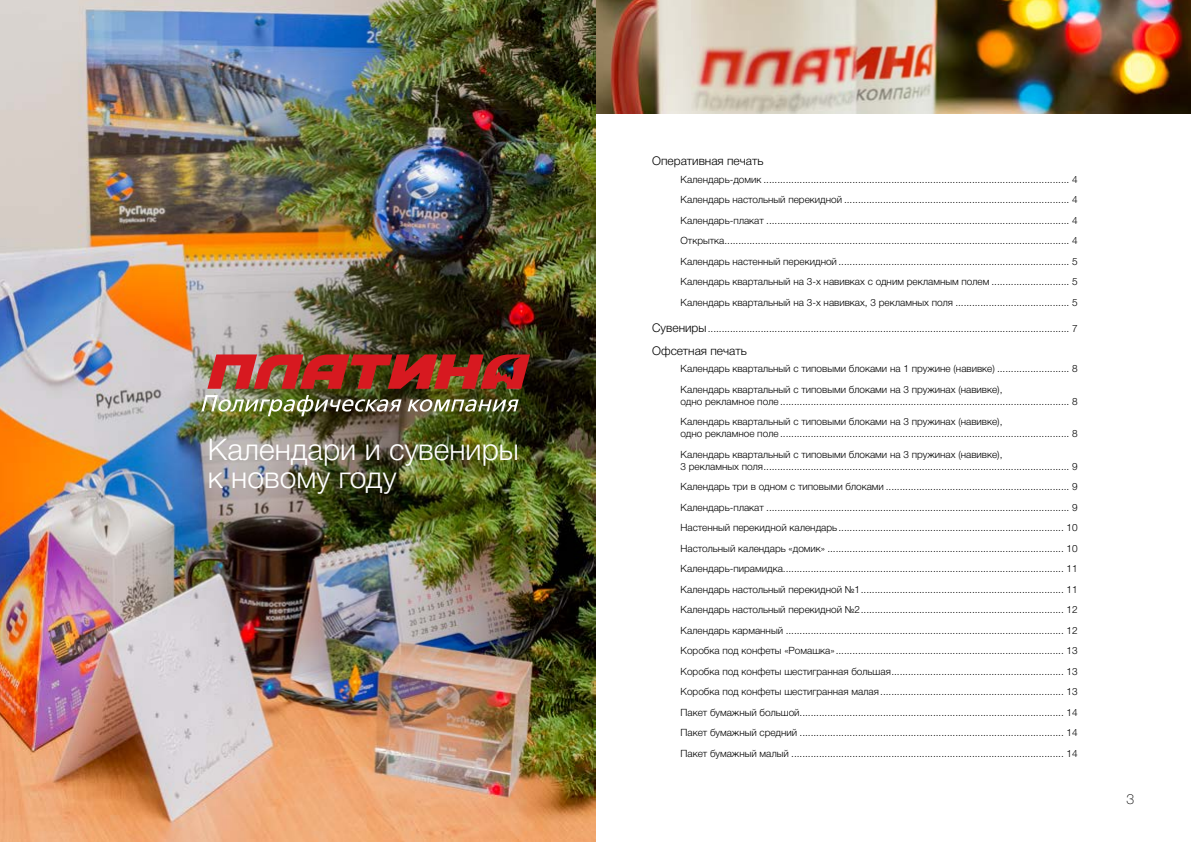
<style>
.page{position:relative;width:1191px;height:842px;background:#fff}
.page>*{position:absolute;margin:0;border:0;box-sizing:border-box;transform-origin:0 0}
.t1{font:30px/28px "Helvetica 4 Light";color:#fff}
.t2{font:14px "Helvetica 3 Thin";color:#000}
.t3{font:12px "Helvetica 4 Light";color:#000}
.t4{font:10px/20.5px "Helvetica 4 Light";color:#000}
.s1{font-size:12px}
</style>
<div class="page">
<img style="left:595px;top:0;width:596px;height:113px">
<img style="left:0;top:0;width:595px;height:842px">
<img style="left:207px;top:354px;width:323px;height:35px">
<img style="left:201px;top:395px;width:200px;height:21px">
<svg style="left:407px;top:399px;width:111px;height:13px"></svg>
<h1 class="t1" style="left:208px;top:435px;width:312px">Календари и сувениры к новому году</h1>
<p class="t3" style="left:652px;top:154px;width:113px">Оперативная печать</p>
<p class="t4" style="left:680px;top:169px;width:398px;text-align:justify">Календарь-домик .............................................................................................................. 4<br>Календарь настольный перекидной ................................................................................. 4<br>Календарь-плакат ............................................................................................................. 4<br>Открытка............................................................................................................................ 4<br>Календарь настенный перекидной ................................................................................... 5<br>Календарь квартальный на 3-х навивках с одним рекламным полем ............................ 5<br>Календарь квартальный на 3-х навивках, 3 рекламных поля ......................................... 5</p>
<p class="t4" style="left:652px;top:318px;width:427px"><span class="s1">Сувениры</span>.................................................................................................................................. 7</p>
<p class="t3" style="left:652px;top:344px;width:96px">Офсетная печать</p>
<p class="t4" style="left:680px;top:359px;width:398px">Календарь квартальный с типовыми блоками на 1 пружине (навивке) .......................... 8<br>Календарь квартальный с типовыми блоками на 3 пружинах (навивке),</p>
<p class="t4" style="left:680px;top:391px;width:398px">одно рекламное поле ........................................................................................................ 8<br>Календарь квартальный с типовыми блоками на 3 пружинах (навивке),</p>
<p class="t4" style="left:680px;top:424px;width:398px">одно рекламное поле ........................................................................................................ 8<br>Календарь квартальный с типовыми блоками на 3 пружинах (навивке),</p>
<p class="t4" style="left:680px;top:456px;width:398px;text-align:justify">3 рекламных поля.............................................................................................................. 9<br>Календарь три в одном с типовыми блоками .................................................................. 9<br>Календарь-плакат ............................................................................................................. 9<br>Настенный перекидной календарь ................................................................................. 10<br>Настольный календарь «домик» ..................................................................................... 10<br>Календарь-пирамидка..................................................................................................... 11<br>Календарь настольный перекидной №1......................................................................... 11<br>Календарь настольный перекидной №2......................................................................... 12<br>Календарь карманный .................................................................................................... 12<br>Коробка под конфеты «Ромашка».................................................................................. 13<br>Коробка под конфеты шестигранная большая.............................................................. 13<br>Коробка под конфеты шестигранная малая .................................................................. 13<br>Пакет бумажный большой............................................................................................... 14<br>Пакет бумажный средний ............................................................................................... 14<br>Пакет бумажный малый .................................................................................................. 14</p>
<h2 class="t2" style="left:1126px;top:791px;width:9px">3</h2>
</div>
